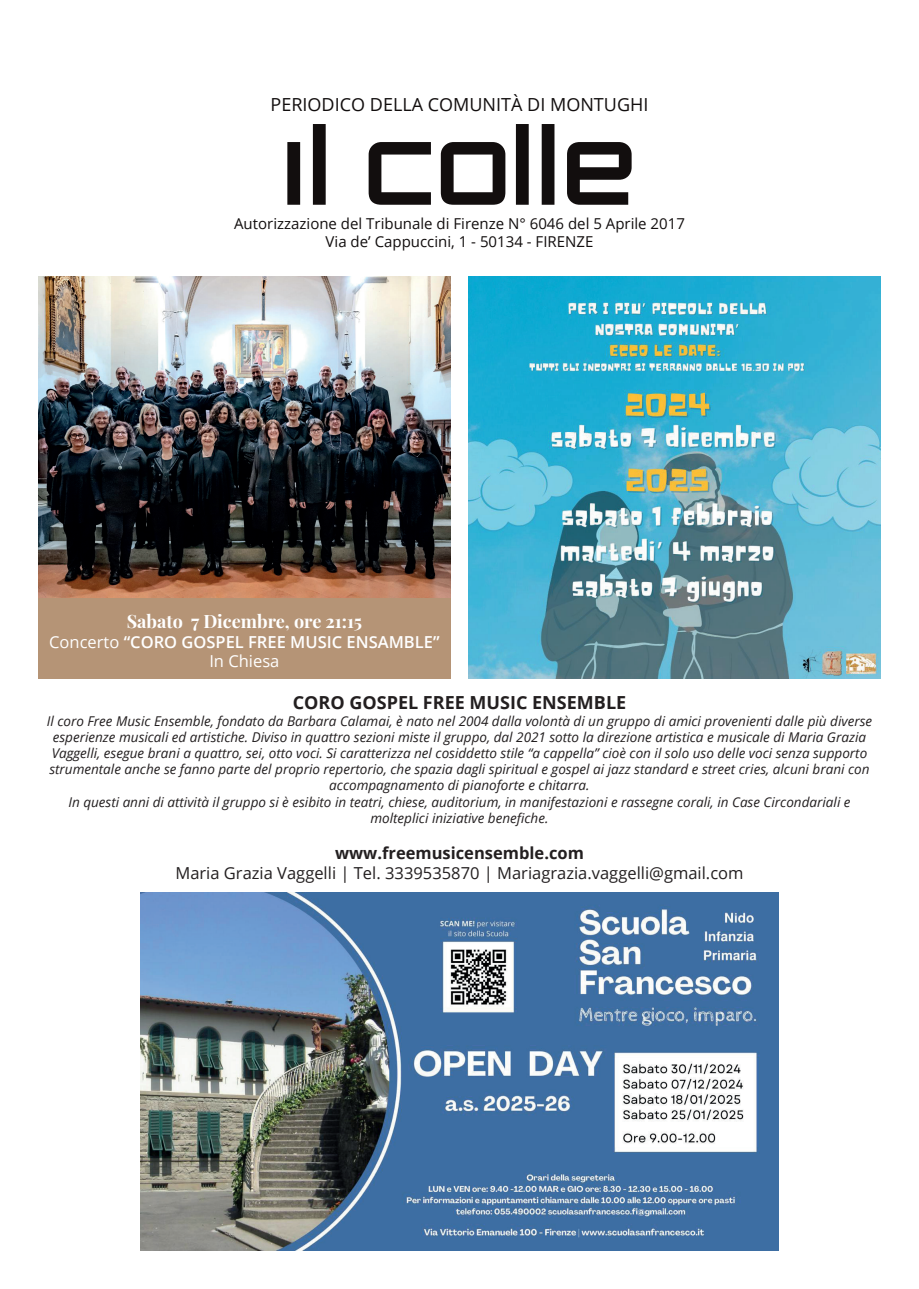
<style>
.page{position:relative;width:919px;height:1289px;background:#fff}
.page>*{position:absolute;margin:0;border:0;box-sizing:border-box;transform-origin:0 0}
.t1{font:18px "Open Sans";color:#120e0e}
.t2{font:700 18px "Open Sans";color:#231f20}
.t3{font:18px "Playfair Display";color:#fff}
.t4{font:16.5px "Open Sans";color:#231f20}
.t5{font:600 16.5px/19.5px "Open Sans";color:#fff;text-align:center}
.t6{font:700 16.5px "Open Sans";color:#231f20}
.t7{font:15px/18px "Open Sans";color:#120e0e;text-align:center}
.t8{font:italic 13.5px/16.2px "Open Sans";color:#231f20;text-align:center}
.s1{font-weight:400}
</style>
<div class="page">
<svg style="left:287px;top:124px;width:344px;height:81px"></svg>
<img style="left:38px;top:277px;width:412px;height:320px">
<img style="left:468px;top:277px;width:412px;height:401px">
<img style="left:141px;top:892px;width:637px;height:358px">
<div style="left:38px;top:597px;width:412px;height:81px;background:#b59476"></div>
<h1 class="t1" style="left:270px;top:92px;width:379px">PERIODICO DELLA COMUNITÀ DI MONTUGHI</h1>
<p class="t7" style="left:234px;top:214px;width:452px">Autorizzazione del Tribunale di Firenze N° 6046 del 5 Aprile 2017<br>Via de’ Cappuccini, 1 - 50134 - FIRENZE</p>
<h1 class="t3" style="left:127px;top:607px;width:237px">Sabato 7 Dicembre, ore 21:15</h1>
<p class="t5" style="left:49px;top:631px;width:392px"><span class="s1">Concerto</span> “CORO GOSPEL FREE MUSIC ENSAMBLE”<br><span class="s1">In Chiesa</span></p>
<h1 class="t2" style="left:293px;top:690px;width:335px">CORO GOSPEL FREE MUSIC ENSEMBLE</h1>
<p class="t8" style="left:47px;top:712px;width:826px">Il coro Free Music Ensemble, fondato da Barbara Calamai, è nato nel 2004 dalla volontà di un gruppo di amici provenienti dalle più diverse esperienze musicali ed artistiche. Diviso in quattro sezioni miste il gruppo, dal 2021 sotto la direzione artistica e musicale di Maria Grazia Vaggelli, esegue brani a quattro, sei, otto voci. Si caratterizza nel cosiddetto stile “a cappella” cioè con il solo uso delle voci senza supporto strumentale anche se fanno parte del proprio repertorio, che spazia dagli spiritual e gospel ai jazz standard e street cries, alcuni brani con accompagnamento di pianoforte e chitarra.<br>In questi anni di attività il gruppo si è esibito in teatri, chiese, auditorium, in manifestazioni e rassegne corali, in Case Circondariali e molteplici iniziative benefiche.</p>
<p class="t6" style="left:335px;top:841px;width:250px">www.freemusicensemble.com</p>
<p class="t4" style="left:175px;top:861px;width:569px">Maria Grazia Vaggelli | Tel. 3339535870 | Mariagrazia.vaggelli@gmail.com</p>
</div>
